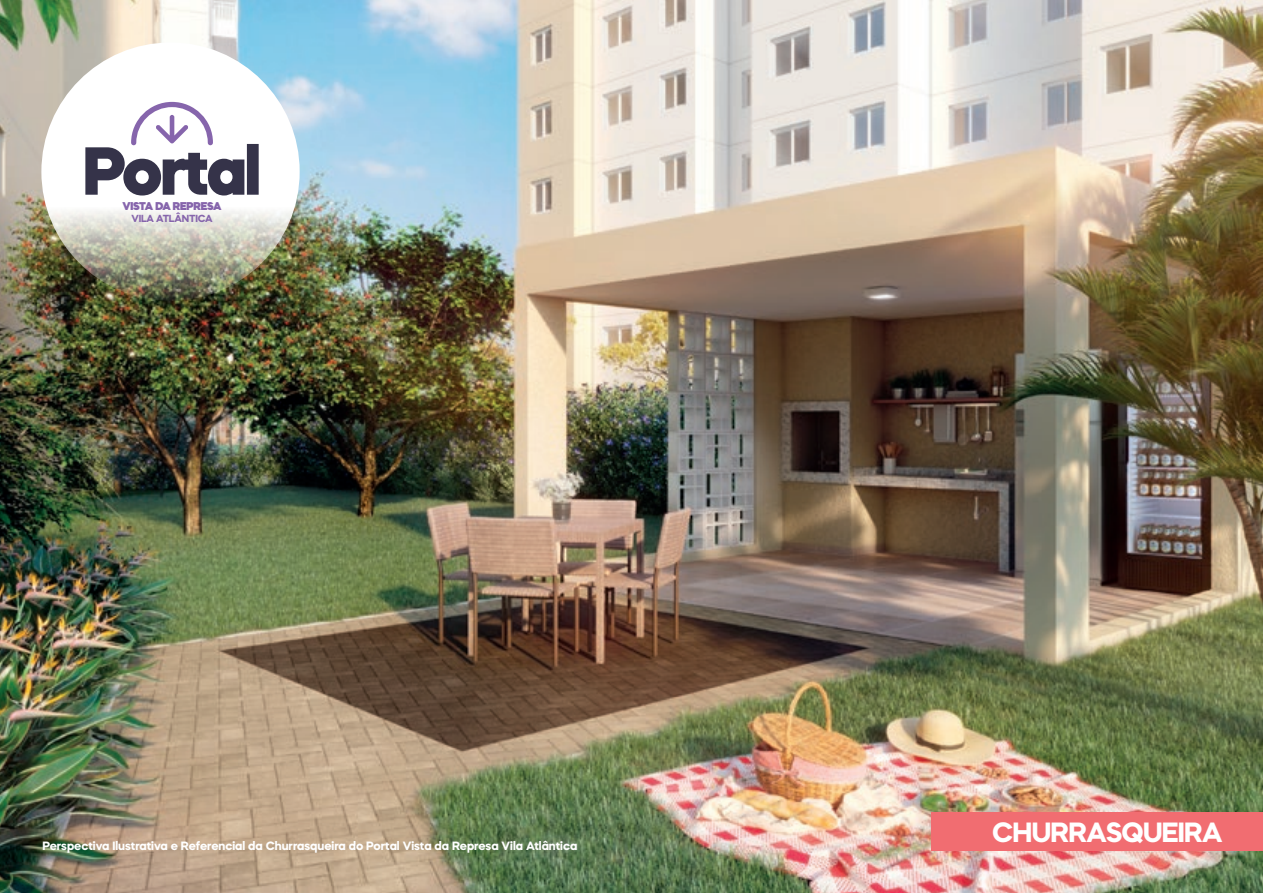
<style>
.page{position:relative;width:1263px;height:893px;background:#fff}
.page>*{position:absolute;margin:0;border:0;box-sizing:border-box;transform-origin:0 0}
.t1{font:700 27.75px "Mazzard H";letter-spacing:-.025em;color:#fff}
.t2{font:700 12px "Mazzard H";color:#fff}
.t3{font:900 11.25px "Mazzard H";letter-spacing:-.02em;color:#8665ac}
.t4{font:700 10.2px "Mazzard H";letter-spacing:-.02em;color:#8665ac}
</style>
<div class="page">
<img style="left:0;top:0;width:1263px;height:893px">
<div style="left:931px;top:812px;width:332px;height:38px;background:#f16d71"></div>
<svg style="left:41px;top:43px;width:259px;height:258px"></svg>
<svg style="left:85px;top:102px;width:174px;height:94px"></svg>
<p class="t3" style="left:122px;top:198px;width:101px">VISTA DA REPRESA</p>
<p class="t4" style="left:131px;top:211px;width:83px">VILA ATLÂNTICA</p>
<p class="t2" style="left:43px;top:838px;width:536px">Perspectiva Ilustrativa e Referencial da Churrasqueira do Portal Vista da Represa Vila Atlântica</p>
<h1 class="t1" style="left:992px;top:814px;width:232px">CHURRASQUEIRA</h1>
</div>
